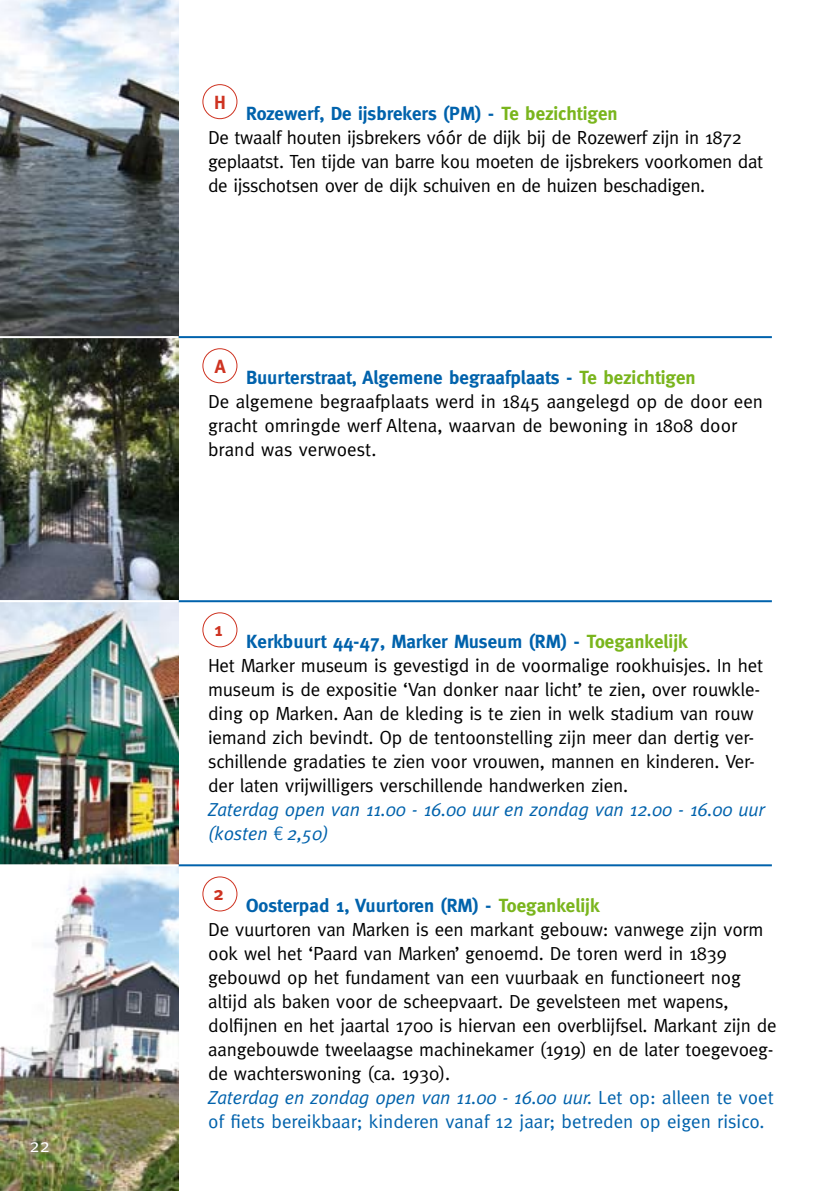
<style>
.page{position:relative;width:840px;height:1191px;background:#fff}
.page>*{position:absolute;margin:0;border:0;box-sizing:border-box;transform-origin:0 0}
.t1{font:19px/24px "Meta";letter-spacing:-.01em;color:#000}
.t2{font:italic 19px/24px "Meta";letter-spacing:-.01em;color:#0062ac}
.t3{font:700 19px "Meta";color:#ce3321}
.t4{font:19px "Meta";color:#fff}
.s1{font-weight:700;color:#0062ac}
.s2{font-weight:700;color:#7ab51d}
.s3{font-family:"Linotype Euro Font Gto P";font-style:normal}
.s4{font-style:italic;color:#0062ac}
.s5{color:#0062ac}
</style>
<div class="page">
<img style="left:0;top:0;width:178px;height:336px">
<img style="left:0;top:338px;width:178px;height:262px">
<img style="left:0;top:866px;width:178px;height:325px">
<img style="left:0;top:602px;width:178px;height:262px">
<hr style="left:178px;top:336px;width:593px;height:2px;background:#0062ac">
<hr style="left:178px;top:600px;width:593px;height:2px;background:#0062ac">
<hr style="left:178px;top:864px;width:593px;height:2px;background:#0062ac">
<div style="left:202px;top:876px;width:35px;height:35px;border:1px solid #ce3321;border-radius:50%"></div>
<div style="left:202px;top:612px;width:35px;height:35px;border:1px solid #ce3321;border-radius:50%"></div>
<div style="left:202px;top:348px;width:35px;height:35px;border:1px solid #ce3321;border-radius:50%"></div>
<div style="left:202px;top:84px;width:35px;height:35px;border:1px solid #ce3321;border-radius:50%"></div>
<p class="t4" style="left:30px;top:1134px;width:22px">22</p>
<p class="t3" style="left:214px;top:91px;width:13px">H</p>
<p class="t1" style="left:208px;top:101px;width:556px;text-indent:38px"><span class="s1">Rozewerf, De ijsbrekers (PM) -</span> <span class="s2">Te bezichtigen<br></span>De twaalf houten ijsbrekers vóór de dijk bij de Rozewerf zijn in 1872 geplaatst. Ten tijde van barre kou moeten de ijsbrekers voorkomen dat de ijsschotsen over de dijk schuiven en de huizen beschadigen.</p>
<p class="t3" style="left:215px;top:355px;width:12px">A</p>
<p class="t1" style="left:208px;top:365px;width:556px;text-indent:38px"><span class="s1">Buurterstraat, Algemene begraafplaats -</span> <span class="s2">Te bezichtigen<br></span>De algemene begraafplaats werd in 1845 aangelegd op de door een gracht omringde werf Altena, waarvan de bewoning in 1808 door brand was verwoest.</p>
<p class="t3" style="left:214px;top:618px;width:10px">1</p>
<p class="t1" style="left:208px;top:629px;width:556px;text-indent:38px"><span class="s1">Kerkbuurt 44-47, Marker Museum (RM) -</span> <span class="s2">Toegankelijk<br></span>Het Marker museum is gevestigd in de voormalige rookhuisjes. In het museum is de expositie ‘Van donker naar licht’ te zien, over rouwkle&shy;ding op Marken. Aan de kleding is te zien in welk stadium van rouw iemand zich bevindt. Op de tentoonstelling zijn meer dan dertig ver&shy;schillende gradaties te zien voor vrouwen, mannen en kinderen. Ver&shy;der laten vrijwilligers verschillende handwerken zien.</p>
<p class="t2" style="left:208px;top:797px;width:557px">Zaterdag open van 11.00 - 16.00 uur en zondag van 12.00 - 16.00 uur (kosten <span class="s3">m</span> 2,50)</p>
<p class="t3" style="left:213px;top:882px;width:12px">2</p>
<p class="t1" style="left:208px;top:893px;width:570px;text-indent:38px"><span class="s1">Oosterpad 1, Vuurtoren (RM) -</span> <span class="s2">Toegankelijk<br></span>De vuurtoren van Marken is een markant gebouw: vanwege zijn vorm ook wel het ‘Paard van Marken’ genoemd. De toren werd in 1839 gebouwd op het fundament van een vuurbaak en functioneert nog altijd als baken voor de scheepvaart. De gevelsteen met wapens, dolfijnen en het jaartal 1700 is hiervan een overblijfsel. Markant zijn de aangebouwde tweelaagse machinekamer (1919) en de later toegevoeg&shy;de wachterswoning (ca. 1930).<br><span class="s4">Zaterdag en zondag open van 11.00 - 16.00 uur.</span> <span class="s5">Let op: alleen te voet of fiets bereikbaar; kinderen vanaf 12 jaar; betreden op eigen risico.</span></p>
</div>
